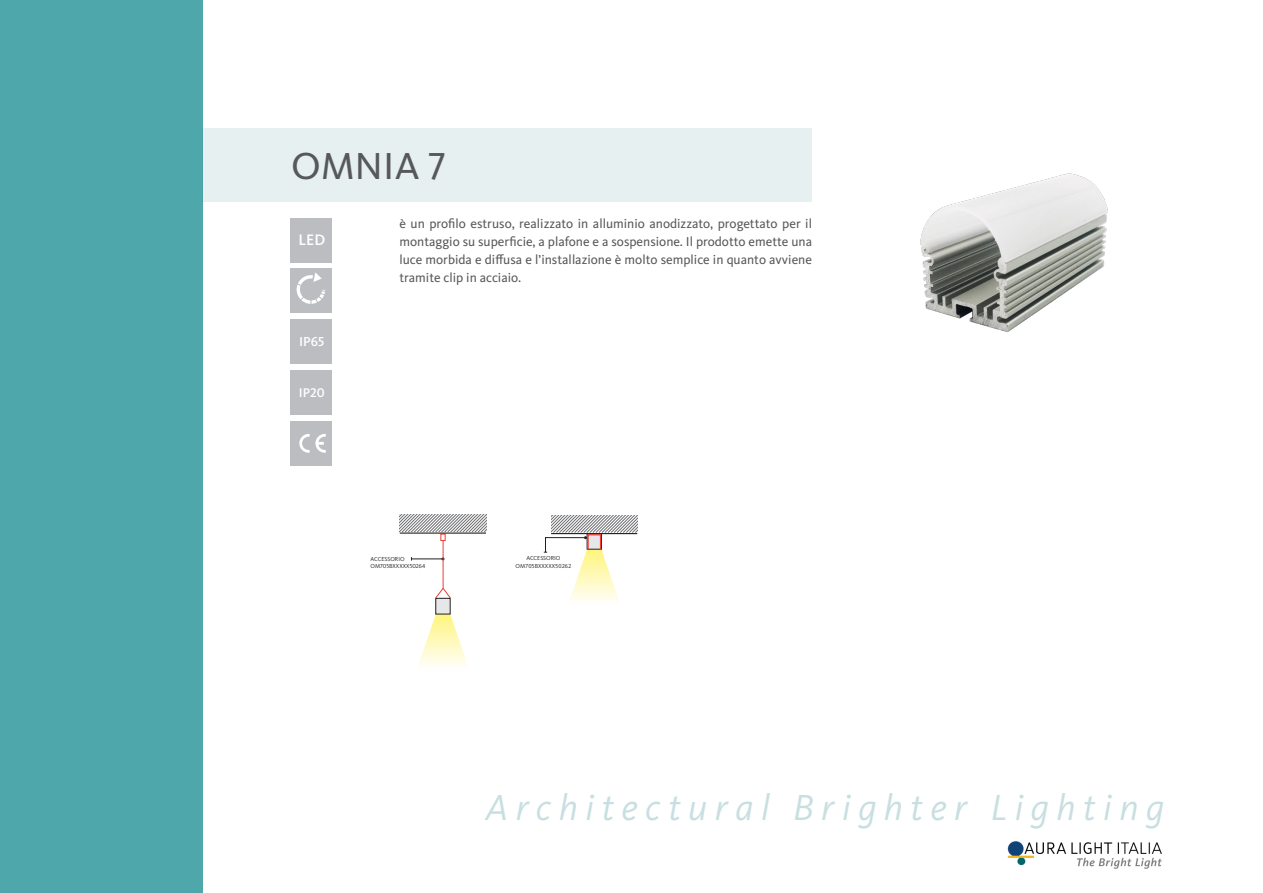
<style>
.page{position:relative;width:1263px;height:893px;background:#fff}
.page>*{position:absolute;margin:0;border:0;box-sizing:border-box;transform-origin:0 0}
.t1{font:39px "Kievit Pro";letter-spacing:.01em;color:#57585a}
.t2{font:italic 37.5px "Kievit Pro";letter-spacing:.2em;color:#c8dfe1}
.t3{font:500 15.75px "Kievit Pro";color:#fff}
.t4{font:500 13.5px "Kievit Pro";color:#fff}
.t5{font:13.35px/18px "Kievit Pro";color:#57585a;text-align:justify}
.t6{font:500 13.05px "Kievit Pro";color:#fff}
.Table_Text{font:6px "Kievit Pro";color:#231f20}
</style>
<div class="page">
<div style="left:0;top:0;width:203px;height:893px;background:#4ea8ab"></div>
<div style="left:203px;top:129px;width:609px;height:73px;background:#e6f0f0"></div>
<img style="left:1007px;top:841px;width:155px;height:28px">
<div style="left:290px;top:218px;width:42px;height:44px;background:#bcbdc0"></div>
<div style="left:290px;top:421px;width:42px;height:44px;background:#bcbdc0"></div>
<svg style="left:299px;top:434px;width:27px;height:19px"></svg>
<div style="left:290px;top:269px;width:42px;height:44px;background:#bcbdc0"></div>
<svg style="left:296px;top:272px;width:30px;height:32px"></svg>
<div style="left:290px;top:320px;width:42px;height:44px;background:#bcbdc0"></div>
<img style="left:920px;top:173px;width:188px;height:160px">
<hr style="left:411px;top:559px;width:32px;height:1px;background:#231f20">
<svg style="left:419px;top:614px;width:48px;height:51px"></svg>
<svg style="left:435px;top:540px;width:16px;height:58px"></svg>
<hr style="left:400px;top:532px;width:86px;height:2px;background:#231f20">
<svg style="left:400px;top:514px;width:86px;height:18px"></svg>
<div style="left:436px;top:598px;width:14px;height:16px;background:#e6e7e9"></div>
<div style="left:435px;top:598px;width:15px;height:16px;border:1px solid #231f20"></div>
<div style="left:290px;top:370px;width:42px;height:45px;background:#bcbdc0"></div>
<svg style="left:544px;top:515px;width:93px;height:86px"></svg>
<p class="t1" style="left:291px;top:143px;width:157px">OMNIA 7</p>
<p class="t5" style="left:399px;top:215px;width:414px">è un profilo estruso, realizzato in alluminio anodizzato, progettato per il montaggio su superficie, a plafone e a sospensione. Il prodotto emette una luce morbida e diffusa e l’installazione è molto semplice in quanto avviene tramite clip in acciaio.</p>
<p class="t3" style="left:298px;top:230px;width:28px">LED</p>
<p class="t4" style="left:299px;top:333px;width:27px">IP65</p>
<p class="t6" style="left:299px;top:385px;width:27px">IP20</p>
<p class="Table_Text" style="left:370px;top:555px;width:36px">ACCESSORIO</p>
<p class="Table_Text" style="left:370px;top:563px;width:56px">OM705BXXXXX50264</p>
<p class="Table_Text" style="left:526px;top:555px;width:36px">ACCESSORIO</p>
<p class="Table_Text" style="left:515px;top:562px;width:58px">OM705BXXXXX50262</p>
<h2 class="t2" style="left:485px;top:785px;width:680px">Architectural Brighter Lighting</h2>
</div>
